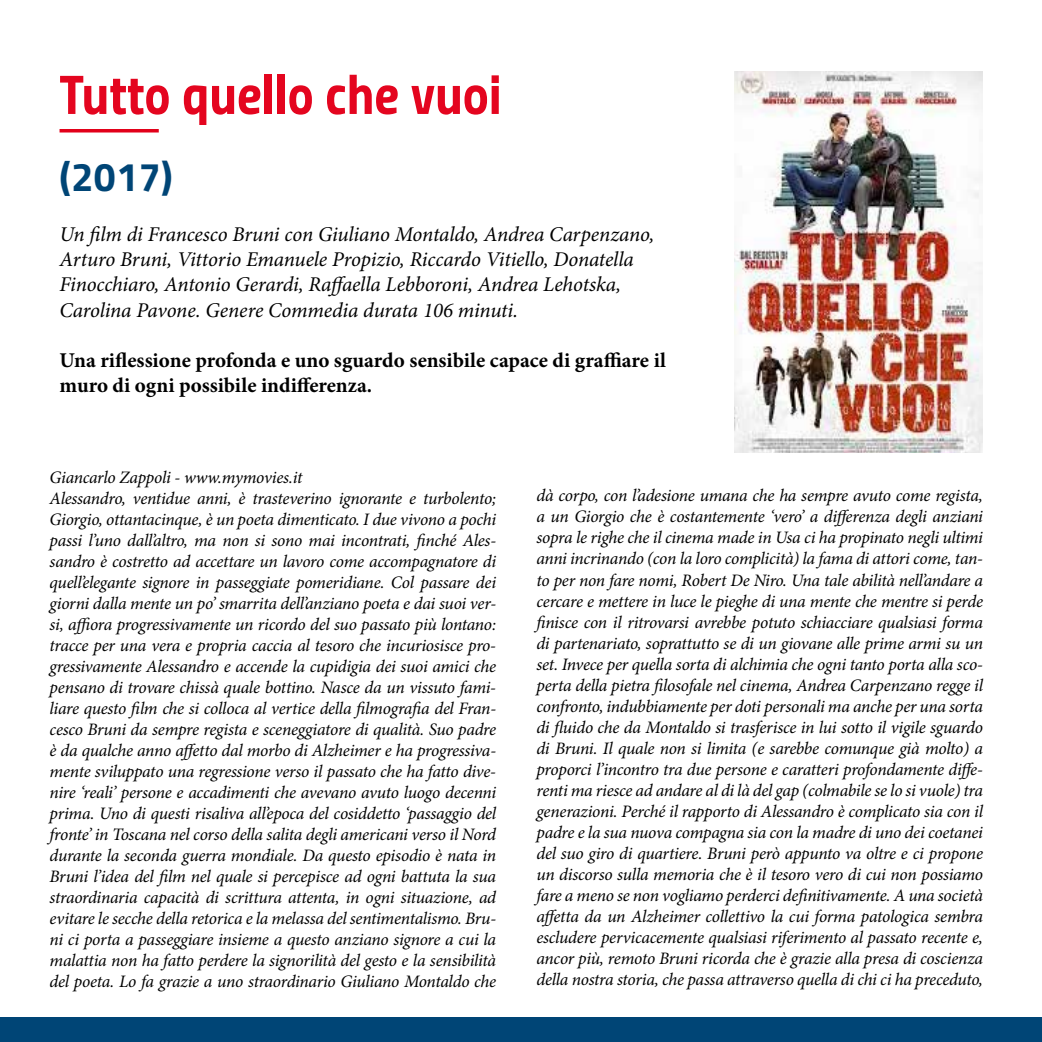
<style>
.page{position:relative;width:1042px;height:1042px;background:#fff}
.page>*{position:absolute;margin:0;border:0;box-sizing:border-box;transform-origin:0 0}
.t1{font:56px "Titillium Bold Upright";color:#e4051f;scale:.95 1}
.t2{font:40.25px "Titillium Bold Upright";color:#004576}
.t3{font:italic 21px/25.2px "Minion Pro";letter-spacing:-.01em;color:#000}
.t4{font:700 21px/25.2px "Minion Pro";color:#000}
.t5{font:italic 17.5px/21px "Minion Pro";letter-spacing:-.02em;color:#000}
</style>
<div class="page">
<div style="left:0;top:1017px;width:1042px;height:25px;background:#004576"></div>
<img style="left:734px;top:72px;width:248px;height:380px">
<hr style="left:60px;top:129px;width:99px;height:3px;background:#e2001a">
<h1 class="t1" style="left:60px;top:50px;width:467px">Tutto quello che vuoi</h1>
<h2 class="t2" style="left:60px;top:145px;width:115px">(2017)</h2>
<p class="t3" style="left:60px;top:222px;width:596px">Un film di Francesco Bruni con Giuliano Montaldo, Andrea Carpenzano, Arturo Bruni, Vittorio Emanuele Propizio, Riccardo Vitiello, Donatella Finocchiaro, Antonio Gerardi, Raffaella Lebboroni, Andrea Lehotska, Carolina Pavone. Genere Commedia durata 106 minuti.</p>
<p class="t4" style="left:60px;top:347px;width:608px">Una riflessione profonda e uno sguardo sensibile capace di graffiare il muro di ogni possibile indifferenza.</p>
<p class="t5" style="left:50px;top:467px;width:448px">Giancarlo Zappoli - www.mymovies.it<br>Alessandro, ventidue anni, è trasteverino ignorante e turbolento; Giorgio, ottantacinque, è un poeta dimenticato. I due vivono a pochi passi l’uno dall’altro, ma non si sono mai incontrati, finché Ales&shy;sandro è costretto ad accettare un lavoro come accompagnatore di quell’elegante signore in passeggiate pomeridiane. Col passare dei giorni dalla mente un po’ smarrita dell’anziano poeta e dai suoi ver&shy;si, affiora progressivamente un ricordo del suo passato più lontano: tracce per una vera e propria caccia al tesoro che incuriosisce pro&shy;gressivamente Alessandro e accende la cupidigia dei suoi amici che pensano di trovare chissà quale bottino. Nasce da un vissuto fami&shy;liare questo film che si colloca al vertice della filmografia del Fran&shy;cesco Bruni da sempre regista e sceneggiatore di qualità. Suo padre è da qualche anno affetto dal morbo di Alzheimer e ha progressiva&shy;mente sviluppato una regressione verso il passato che ha fatto dive&shy;nire ‘reali’ persone e accadimenti che avevano avuto luogo decenni prima. Uno di questi risaliva all’epoca del cosiddetto ‘passaggio del fronte’ in Toscana nel corso della salita degli americani verso il Nord durante la seconda guerra mondiale. Da questo episodio è nata in Bruni l’idea del film nel quale si percepisce ad ogni battuta la sua straordinaria capacità di scrittura attenta, in ogni situazione, ad evitare le secche della retorica e la melassa del sentimentalismo. Bru&shy;ni ci porta a passeggiare insieme a questo anziano signore a cui la malattia non ha fatto perdere la signorilità del gesto e la sensibilità del poeta. Lo fa grazie a uno straordinario Giuliano Montaldo che</p>
<p class="t5" style="left:536px;top:485px;width:448px;text-align:justify">dà corpo, con l’adesione umana che ha sempre avuto come regista, a un Giorgio che è costantemente ‘vero’ a differenza degli anziani sopra le righe che il cinema made in Usa ci ha propinato negli ultimi anni incrinando (con la loro complicità) la fama di attori come, tan&shy;to per non fare nomi, Robert De Niro. Una tale abilità nell’andare a cercare e mettere in luce le pieghe di una mente che mentre si perde finisce con il ritrovarsi avrebbe potuto schiacciare qualsiasi forma di partenariato, soprattutto se di un giovane alle prime armi su un set. Invece per quella sorta di alchimia che ogni tanto porta alla sco&shy;perta della pietra filosofale nel cinema, Andrea Carpenzano regge il confronto, indubbiamente per doti personali ma anche per una sorta di fluido che da Montaldo si trasferisce in lui sotto il vigile sguardo di Bruni. Il quale non si limita (e sarebbe comunque già molto) a proporci l’incontro tra due persone e caratteri profondamente diffe&shy;renti ma riesce ad andare al di là del gap (colmabile se lo si vuole) tra generazioni. Perché il rapporto di Alessandro è complicato sia con il padre e la sua nuova compagna sia con la madre di uno dei coetanei del suo giro di quartiere. Bruni però appunto va oltre e ci propone un discorso sulla memoria che è il tesoro vero di cui non possiamo fare a meno se non vogliamo perderci definitivamente. A una società affetta da un Alzheimer collettivo la cui forma patologica sembra escludere pervicacemente qualsiasi riferimento al passato recente e, ancor più, remoto Bruni ricorda che è grazie alla presa di coscienza della nostra storia, che passa attraverso quella di chi ci ha preceduto,</p>
</div>
